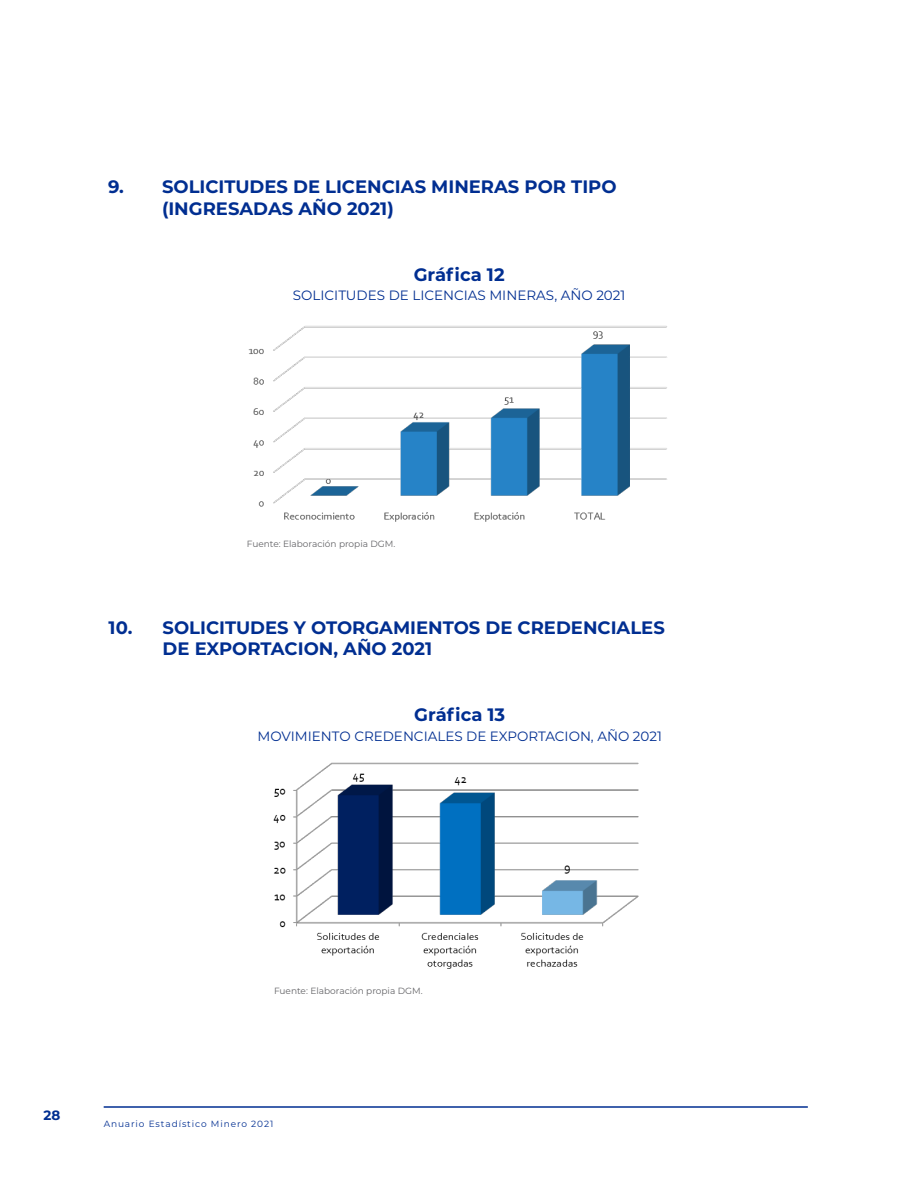
<style>
.page{position:relative;width:918px;height:1188px;background:#fff}
.page>*{position:absolute;margin:0;border:0;box-sizing:border-box;transform-origin:0 0}
.Subtitulares{font:700 18px "Montserrat";color:#002e91}
.t1{font:13.5px "Montserrat";color:#002e91}
.t2{font:700 13.5px "Montserrat";color:#002e91}
.Índice_nivel_3{font:9px "Montserrat";color:#636366}
.t3{font:9px "Montserrat";letter-spacing:.1em;color:#002e91}
</style>
<div class="page">
<hr style="left:104px;top:1106px;width:704px;height:2px;background:#002e91">
<img style="left:248px;top:325px;width:419px;height:197px">
<img style="left:273px;top:762px;width:366px;height:207px">
<p class="Subtitulares" style="left:108px;top:174px;width:510px">9. SOLICITUDES DE LICENCIAS MINERAS POR TIPO</p>
<p class="Subtitulares" style="left:162px;top:195px;width:233px">(INGRESADAS AÑO 2021)</p>
<p class="Subtitulares" style="left:414px;top:261px;width:92px">Gráfica 12</p>
<p class="t1" style="left:293px;top:286px;width:334px">SOLICITUDES DE LICENCIAS MINERAS, AÑO 2021</p>
<p class="Índice_nivel_3" style="left:247px;top:538px;width:150px">Fuente: Elaboración propia DGM.</p>
<p class="Subtitulares" style="left:109px;top:615px;width:558px">10. SOLICITUDES Y OTORGAMIENTOS DE CREDENCIALES</p>
<p class="Subtitulares" style="left:163px;top:636px;width:271px">DE EXPORTACION, AÑO 2021</p>
<p class="Subtitulares" style="left:414px;top:702px;width:92px">Gráfica 13</p>
<p class="t1" style="left:258px;top:727px;width:406px">MOVIMIENTO CREDENCIALES DE EXPORTACION, AÑO 2021</p>
<p class="Índice_nivel_3" style="left:274px;top:984px;width:150px">Fuente: Elaboración propia DGM.</p>
<p class="t2" style="left:44px;top:1106px;width:18px">28</p>
<p class="t3" style="left:104px;top:1117px;width:171px">Anuario Estadístico Minero 2021</p>
</div>
